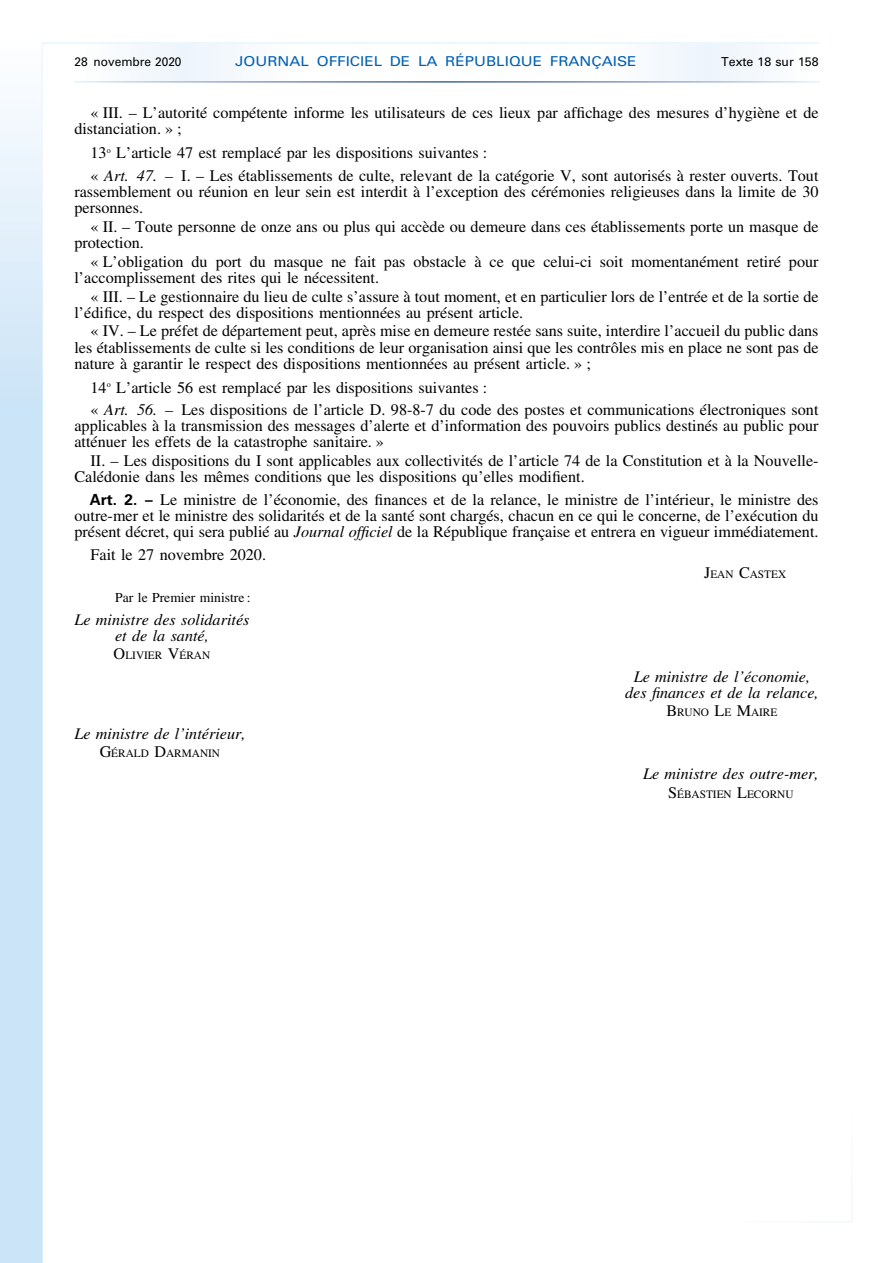
<style>
.page{position:relative;width:893px;height:1263px;background:#fff}
.page>*{position:absolute;margin:0;border:0;box-sizing:border-box;transform-origin:0 0}
.t1{font:16.2px/16.2px "Times LT Std";color:#000}
.t2{font:italic 16.2px/16.2px "Times LT Std";color:#000;text-align:center}
.t3{font:13.65px "Univers LT Std";color:#0060b0;scale:1.13 1}
.t4{font:13.65px "Times LT Std";color:#000}
.t5{font:12.3px "Univers LT Std";color:#000}
.t6{font:11.25px "Times LT Std";color:#000}
.s1{font-style:italic}
.s2{font-family:"Univers LT Std";font-weight:700;font-size:15.3px}
.s3{font-size:16.2px}
</style>
<div class="page">
<img style="left:0;top:42px;width:852px;height:1221px">
<p class="t5" style="left:74px;top:57px;width:109px">28 novembre 2020</p>
<p class="t3" style="left:235px;top:56px;width:357px">JOURNAL OFFICIEL DE LA RÉPUBLIQUE FRANÇAISE</p>
<p class="t5" style="left:721px;top:57px;width:99px">Texte 18 sur 158</p>
<p class="t1" style="left:74px;top:107px;width:746px;text-indent:16px">« III. – L’autorité compétente informe les utilisateurs de ces lieux par affichage des mesures d’hygiène et de distanciation. » ;</p>
<p class="t1" style="left:91px;top:144px;width:729px;line-height:22.5px">13<sup>o</sup> L’article 47 est remplacé par les dispositions suivantes :<br>« <span class="s1">Art. 47. –</span> I. – Les établissements de culte, relevant de la catégorie V, sont autorisés à rester ouverts. Tout</p>
<p class="t1" style="left:74px;top:186px;width:746px">rassemblement ou réunion en leur sein est interdit à l’exception des cérémonies religieuses dans la limite de 30 personnes.</p>
<p class="t1" style="left:74px;top:221px;width:746px;text-indent:16px">« II. – Toute personne de onze ans ou plus qui accède ou demeure dans ces établissements porte un masque de protection.</p>
<p class="t1" style="left:74px;top:256px;width:746px;text-indent:16px">« L’obligation du port du masque ne fait pas obstacle à ce que celui-ci soit momentanément retiré pour l’accomplissement des rites qui le nécessitent.</p>
<p class="t1" style="left:74px;top:290px;width:746px;text-indent:16px">« III. – Le gestionnaire du lieu de culte s’assure à tout moment, et en particulier lors de l’entrée et de la sortie de l’édifice, du respect des dispositions mentionnées au présent article.</p>
<p class="t1" style="left:74px;top:325px;width:746px;text-align:justify;text-indent:16px">« IV. – Le préfet de département peut, après mise en demeure restée sans suite, interdire l’accueil du public dans les établissements de culte si les conditions de leur organisation ainsi que les contrôles mis en place ne sont pas de nature à garantir le respect des dispositions mentionnées au présent article. » ;</p>
<p class="t1" style="left:91px;top:378px;width:729px;line-height:22.5px">14<sup>o</sup> L’article 56 est remplacé par les dispositions suivantes :<br>« <span class="s1">Art. 56. –</span> Les dispositions de l’article D. 98-8-7 du code des postes et communications électroniques sont</p>
<p class="t1" style="left:74px;top:420px;width:746px">applicables à la transmission des messages d’alerte et d’information des pouvoirs publics destinés au public pour atténuer les effets de la catastrophe sanitaire. »</p>
<p class="t1" style="left:74px;top:455px;width:746px;text-indent:16px">II. – Les dispositions du I sont applicables aux collectivités de l’article 74 de la Constitution et à la Nouvelle-<br>Calédonie dans les mêmes conditions que les dispositions qu’elles modifient.</p>
<p class="t1" style="left:74px;top:494px;width:746px;text-align:justify;text-indent:15px"><span class="s2">Art. 2. –</span> Le ministre de l’économie, des finances et de la relance, le ministre de l’intérieur, le ministre des outre-mer et le ministre des solidarités et de la santé sont chargés, chacun en ce qui le concerne, de l’exécution du présent décret, qui sera publié au <span class="s1">Journal officiel</span> de la République française et entrera en vigueur immédiatement.</p>
<p class="t1" style="left:91px;top:548px;width:177px">Fait le 27 novembre 2020.</p>
<p class="t6" style="left:704px;top:570px;width:84px"><span class="s3">J</span>EAN <span class="s3">C</span>ASTEX</p>
<p class="t4" style="left:115px;top:593px;width:137px">Par le Premier ministre :</p>
<p class="t2" style="left:74px;top:614px;width:177px">Le ministre des solidarités et de la santé,</p>
<p class="t6" style="left:114px;top:651px;width:98px"><span class="s3">O</span>LIVIER <span class="s3">V</span>ÉRAN</p>
<p class="t2" style="left:625px;top:671px;width:195px">Le ministre de l’économie, des finances et de la relance,</p>
<p class="t6" style="left:666px;top:708px;width:113px"><span class="s3">B</span>RUNO <span class="s3">L</span>E <span class="s3">M</span>AIRE</p>
<p class="t2" style="left:74px;top:728px;width:172px">Le ministre de l’intérieur,</p>
<p class="t6" style="left:100px;top:749px;width:122px"><span class="s3">G</span>ÉRALD <span class="s3">D</span>ARMANIN</p>
<p class="t2" style="left:643px;top:768px;width:177px">Le ministre des outre-mer,</p>
<p class="t6" style="left:668px;top:790px;width:127px"><span class="s3">S</span>ÉBASTIEN <span class="s3">L</span>ECORNU</p>
</div>
